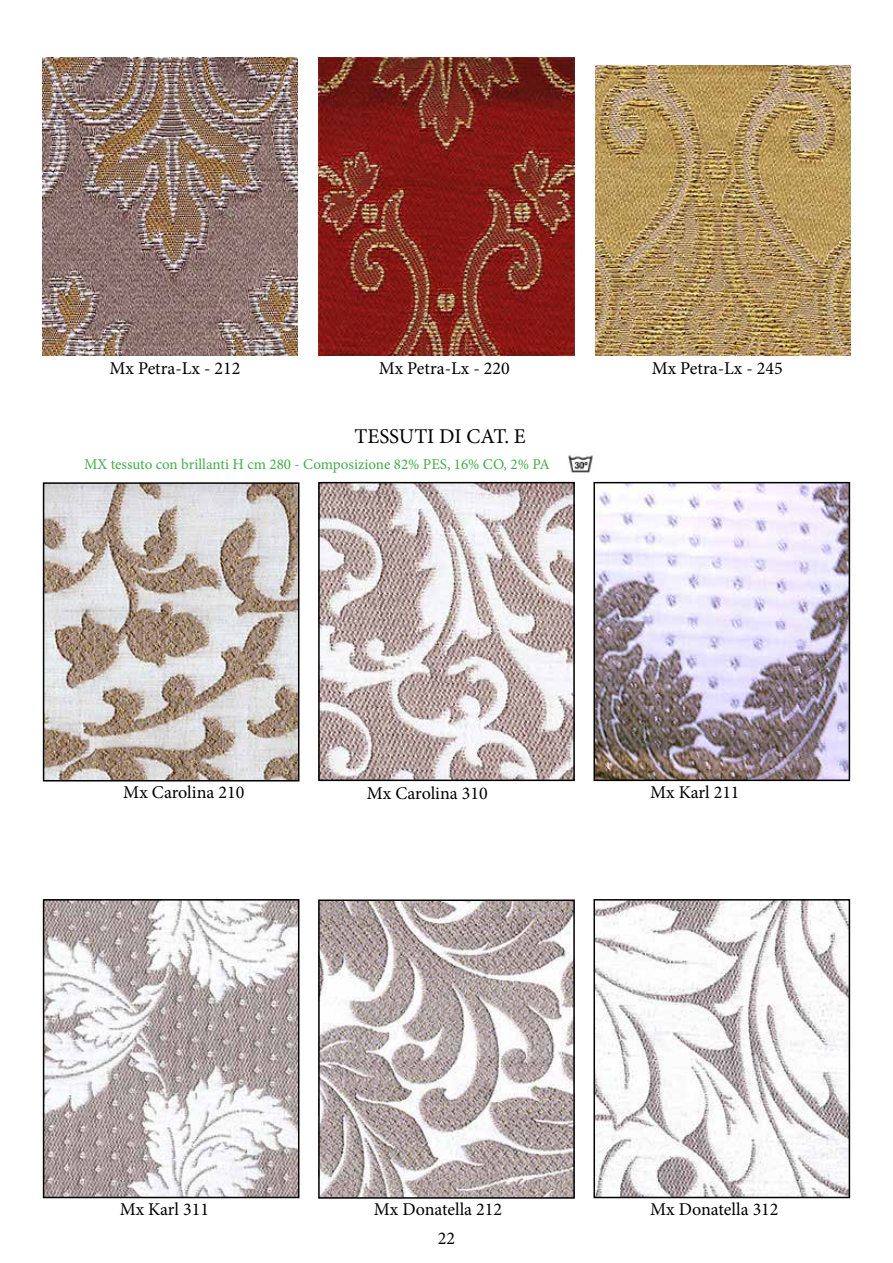
<style>
.page{position:relative;width:893px;height:1263px;background:#fff}
.page>*{position:absolute;margin:0;border:0;box-sizing:border-box;transform-origin:0 0}
.t1{font:21px "Minion Pro";color:#000}
.t2{font:18px "Minion Pro";color:#000}
.t3{font:15px "Minion Pro";color:#41ad49}
</style>
<div class="page">
<img style="left:43px;top:58px;width:255px;height:297px">
<img style="left:319px;top:57px;width:255px;height:298px">
<img style="left:595px;top:66px;width:255px;height:289px">
<img style="left:568px;top:455px;width:25px;height:18px">
<img style="left:46px;top:485px;width:250px;height:293px">
<div style="left:43px;top:482px;width:256px;height:299px;border:2px solid #000"></div>
<img style="left:321px;top:902px;width:251px;height:294px">
<div style="left:318px;top:899px;width:257px;height:300px;border:2px solid #000"></div>
<img style="left:596px;top:902px;width:251px;height:293px">
<div style="left:593px;top:899px;width:257px;height:299px;border:2px solid #000"></div>
<img style="left:321px;top:485px;width:251px;height:293px">
<div style="left:318px;top:482px;width:257px;height:299px;border:2px solid #000"></div>
<img style="left:46px;top:902px;width:250px;height:293px">
<div style="left:43px;top:899px;width:256px;height:299px;border:2px solid #000"></div>
<img style="left:596px;top:485px;width:251px;height:293px">
<div style="left:593px;top:482px;width:257px;height:299px;border:2px solid #000"></div>
<p class="t2" style="left:109px;top:357px;width:133px">Mx Petra-Lx - 212</p>
<p class="t2" style="left:379px;top:357px;width:133px">Mx Petra-Lx - 220</p>
<p class="t2" style="left:652px;top:357px;width:133px">Mx Petra-Lx - 245</p>
<p class="t1" style="left:354px;top:422px;width:173px">TESSUTI DI CAT. E</p>
<p class="t3" style="left:84px;top:454px;width:467px">MX tessuto con brillanti H cm 280 - Composizione 82% PES, 16% CO, 2% PA</p>
<p class="t2" style="left:123px;top:780px;width:123px">Mx Carolina 210</p>
<p class="t2" style="left:367px;top:782px;width:123px">Mx Carolina 310</p>
<p class="t2" style="left:650px;top:780px;width:91px">Mx Karl 211</p>
<p class="t2" style="left:120px;top:1197px;width:91px">Mx Karl 311</p>
<p class="t2" style="left:374px;top:1197px;width:130px">Mx Donatella 212</p>
<p class="t2" style="left:650px;top:1197px;width:130px">Mx Donatella 312</p>
<p class="t2" style="left:438px;top:1226px;width:19px">22</p>
</div>
